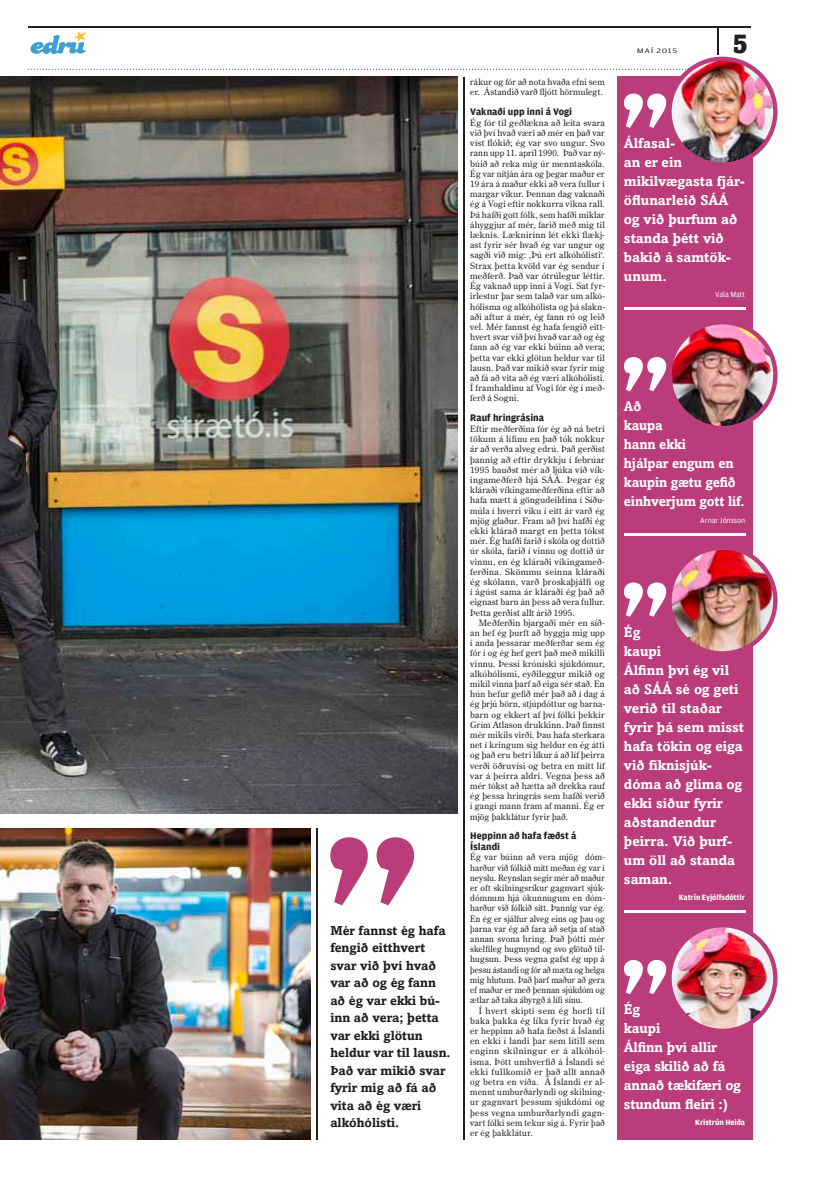
<style>
.page{position:relative;width:823px;height:1191px;background:#fff}
.page>*{position:absolute;margin:0;border:0;box-sizing:border-box;transform-origin:0 0}
.t1{font:900 27.3px "Amasis MT Std";color:#231f20}
.t2{font:700 14px/19px "Amasis MT Std";color:#fff}
.t3{font:700 14px/19px "Amasis MT Std";color:#fff;scale:.96 1}
.t4{font:700 12.9px/17.5px "Amasis MT Std";color:#231f20}
.t5{font:700 10px/11px "Amplitude";color:#231f20}
.t6{font:8.7px/10.2px "Century Old Style Std";letter-spacing:.02em;color:#231f20;text-align:justify}
.t7{font:700 8px "Amplitude";letter-spacing:-.01em;color:#fff}
.t8{font:8px "Amplitude";letter-spacing:-.01em;color:#fff}
.t9{font:6.9px "Amplitude";letter-spacing:.065em;color:#231f20;scale:1.43 1}
</style>
<div class="page">
<div style="left:617px;top:77px;width:135px;height:1063px;background:#ba3c7a"></div>
<img style="left:0;top:77px;width:457px;height:737px">
<hr style="left:28px;top:26px;width:722px;height:1px;background:#231f20">
<img style="left:0;top:828px;width:310px;height:312px">
<img style="left:624px;top:923px;width:153px;height:110px">
<hr style="left:316px;top:828px;width:1px;height:311px;background:#231f20">
<hr style="left:463px;top:77px;width:1px;height:1062px;background:#231f20">
<svg style="left:330px;top:837px;width:84px;height:68px"></svg>
<img style="left:624px;top:320px;width:153px;height:110px">
<hr style="left:623px;top:307px;width:122px;height:2px;background:#fff">
<hr style="left:623px;top:533px;width:122px;height:2px;background:#fff">
<hr style="left:623px;top:910px;width:122px;height:2px;background:#fff">
<img style="left:624px;top:545px;width:153px;height:110px">
<img style="left:28px;top:27px;width:749px;height:140px">
<h3 class="t4" style="left:330px;top:921px;width:122px">Mér fannst ég hafa fengið eitthvert svar við því hvað var að og ég fann að ég var ekki bú&shy;inn að vera; þetta var ekki glötun heldur var til lausn.<br>Það var mikið svar fyrir mig að fá að vita að ég væri alkóhólisti.</h3>
<p class="t6" style="left:470px;top:77px;width:136px">rákur og fór að nota hvaða efni sem er. Ástandið varð fljótt hörmulegt.</p>
<p class="t5" style="left:470px;top:106px;width:103px">Vaknaði upp inni á Vogi</p>
<p class="t6" style="left:470px;top:117px;width:136px">Ég fór til geðlækna að leita svara við því hvað væri að mér en það var víst flókið; ég var svo ungur. Svo rann upp 11. apríl 1990. Það var ný&shy;búið að reka mig úr menntaskóla.<br>Ég var nítján ára og þegar maður er 19 ára á maður ekki að vera fullur í margar vikur. Þennan dag vaknaði ég á Vogi eftir nokkurra vikna rall.<br>Þá hafði gott fólk, sem hafði miklar áhyggjur af mér, farið með mig til læknis. Læknirinn lét ekki flækj&shy;ast fyrir sér hvað ég var ungur og sagði við mig: ‚Þú ert alkóhólisti‘.<br>Strax þetta kvöld var ég sendur í meðferð. Það var ótrúlegur léttir.<br>Ég vaknað upp inni á Vogi. Sat fyr&shy;irlestur þar sem talað var um alkó&shy;hólisma og alkóhólista og þá slakn&shy;aði aftur á mér, ég fann ró og leið vel. Mér fannst ég hafa fengið eitt&shy;hvert svar við því hvað var að og ég fann að ég var ekki búinn að vera; þetta var ekki glötun heldur var til lausn. Það var mikið svar fyrir mig að fá að vita að ég væri alkóhólisti.<br>Í framhaldinu af Vogi fór ég í með&shy;ferð á Sogni.</p>
<p class="t5" style="left:470px;top:412px;width:75px">Rauf hringrásina</p>
<p class="t6" style="left:470px;top:423px;width:136px">Eftir meðferðina fór ég að ná betri tökum á lífinu en það tók nokkur ár að verða alveg edrú. Það gerðist þannig að eftir drykkju í febrúar 1995 bauðst mér að ljúka við vík&shy;ingameðferð hjá SÁÁ. Þegar ég kláraði víkingameðferðina eftir að hafa mætt á göngudeildina í Síðu&shy;múla í hverri viku í eitt ár varð ég mjög glaður. Fram að því hafði ég ekki klárað margt en þetta tókst mér. Ég hafði farið í skóla og dottið úr skóla, farið í vinnu og dottið úr vinnu, en ég kláraði víkingameð&shy;ferðina. Skömmu seinna kláraði ég skólann, varð þroskaþjálfi og í ágúst sama ár kláraði ég það að eignast barn án þess að vera fullur.<br>Þetta gerðist allt árið 1995.</p>
<p class="t6" style="left:470px;top:617px;width:136px;text-indent:9px">Meðferðin bjargaði mér en síð&shy;an hef ég þurft að byggja mig upp í anda þessarar meðferðar sem ég fór í og ég hef gert það með mikilli vinnu. Þessi króníski sjúkdómur, alkóhólismi, eyðileggur mikið og mikil vinna þarf að eiga sér stað. En hún hefur gefið mér það að í dag á ég þrjú börn, stjúpdóttur og barna&shy;barn og ekkert af því fólki þekkir Grím Atlason drukkinn. Það finnst mér mikils virði. Þau hafa sterkara net í kringum sig heldur en ég átti og það eru betri líkur á að líf þeirra verði öðruvísi og betra en mitt líf var á þeirra aldri. Vegna þess að mér tókst að hætta að drekka rauf ég þessa hringrás sem hafði verið í gangi mann fram af manni. Ég er mjög þakklátur fyrir það.</p>
<p class="t5" style="left:470px;top:830px;width:107px">Heppinn að hafa fæðst á<br>Íslandi</p>
<p class="t6" style="left:470px;top:852px;width:136px">Ég var búinn að vera mjög dóm&shy;harður við fólkið mitt meðan ég var í neyslu. Reynslan segir mér að maður er oft skilningsríkur gagnvart sjúk&shy;dómnum hjá ókunnugum en dóm&shy;harður við fólkið sitt. Þannig var ég.<br>En ég er sjálfur alveg eins og þau og þarna var ég að fara að setja af stað annan svona hring. Það þótti mér skelfileg hugmynd og svo glötuð til&shy;hugsun. Þess vegna gafst ég upp á þessu ástandi og fór að mæta og helga mig hlutum. Það þarf maður að gera ef maður er með þennan sjúkdóm og ætlar að taka ábyrgð á lífi sínu.</p>
<p class="t6" style="left:470px;top:1005px;width:136px;text-indent:9px">Í hvert skipti sem ég horfi til baka þakka ég líka fyrir hvað ég er heppinn að hafa fæðst á Íslandi en ekki í landi þar sem lítill sem enginn skilningur er á alkóhól&shy;isma. Þótt umhverfið á Íslandi sé ekki fullkomið er það allt annað og betra en víða. Á Íslandi er al&shy;mennt umburðarlyndi og skilning&shy;ur gagnvart þessum sjúkdómi og þess vegna umburðarlyndi gagn&shy;vart fólki sem tekur sig á. Fyrir það er ég þakklátur.</p>
<p class="t9" style="left:636px;top:47px;width:30px">MAÍ 2015</p>
<h1 class="t1" style="left:731px;top:26px;width:18px">5</h1>
<h2 class="t2" style="left:623px;top:133px;width:122px">Álfasal-<br>an er ein mikilvægasta fjár&shy;öflunarleið SÁÁ og við þurfum að standa þétt við bakið á samtök&shy;unum.</h2>
<p class="t8" style="left:714px;top:290px;width:31px">Vala Matt</p>
<h2 class="t3" style="left:623px;top:397px;width:127px">Að<br>kaupa<br>hann ekki<br>hjálpar engum en kaupin gætu gefið einhverjum gott líf.</h2>
<p class="t8" style="left:700px;top:515px;width:46px">Arnar Jónsson</p>
<h2 class="t2" style="left:623px;top:622px;width:122px">Ég<br>kaupi<br>Álfinn því ég vil að SÁÁ sé og geti verið til staðar fyrir þá sem misst hafa tökin og eiga við fíknisjúk&shy;dóma að glíma og ekki síður fyrir aðstandendur þeirra. Við þurf&shy;um öll að standa saman.</h2>
<p class="t7" style="left:678px;top:893px;width:68px">Katrín Eyjólfsdóttir</p>
<h2 class="t2" style="left:623px;top:999px;width:118px">Ég<br>kaupi<br>Álfinn því allir eiga skilið að fá annað tækifæri og stundum fleiri :)</h2>
<p class="t7" style="left:694px;top:1118px;width:51px">Kristrún Heiða</p>
</div>
